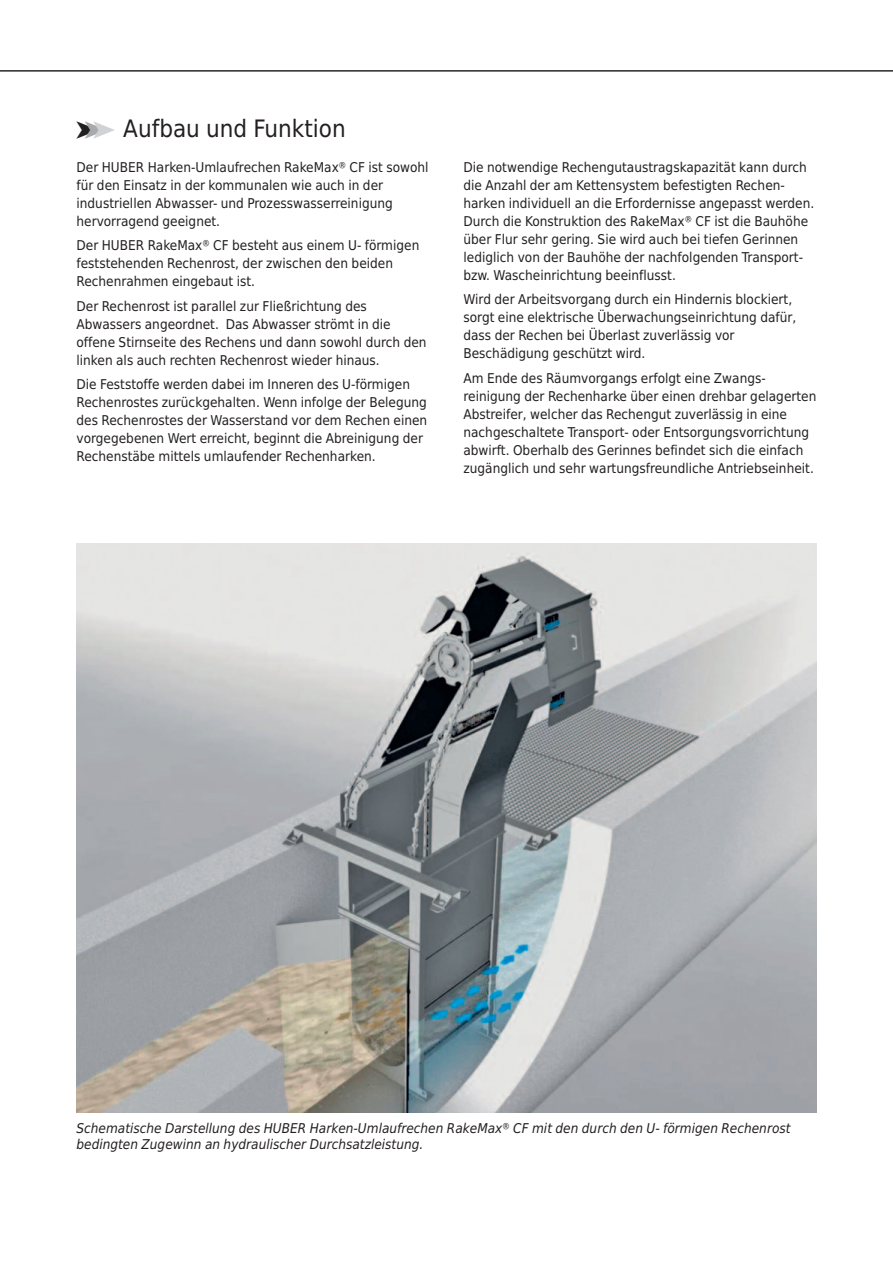
<style>
.page{position:relative;width:893px;height:1263px;background:#fff}
.page>*{position:absolute;margin:0;border:0;box-sizing:border-box;transform-origin:0 0}
.t1{font:24px "Huber Tec";color:#231f20}
.t2{font:13.5px/18px "Huber Tec";color:#231f20}
.t3{font:italic 13.5px/16.5px "Huber Tec";color:#231f20}
.s1{color:#a8a9ad}
.s2{color:#d1d2d4}
</style>
<div class="page">
<hr style="left:0;top:71px;width:893px;height:1px;background:#231f20">
<img style="left:77px;top:543px;width:739px;height:569px">
<h1 class="t1" style="left:77px;top:115px;width:271px">➤<span class="s1">➤</span><span class="s2">➤</span> Aufbau und Funktion</h1>
<p class="t2" style="left:77px;top:158px;width:354px">Der HUBER Harken-Umlaufrechen RakeMax® CF ist sowohl für den Einsatz in der kommunalen wie auch in der industriellen Abwasser- und Prozesswasserreinigung hervorragend geeignet.</p>
<p class="t2" style="left:77px;top:237px;width:344px">Der HUBER RakeMax® CF besteht aus einem U- förmigen feststehenden Rechenrost, der zwischen den beiden<br>Rechenrahmen eingebaut ist.</p>
<p class="t2" style="left:77px;top:297px;width:352px">Der Rechenrost ist parallel zur Fließrichtung des Abwassers angeordnet. Das Abwasser strömt in die offene Stirnseite des Rechens und dann sowohl durch den linken als auch rechten Rechenrost wieder hinaus.</p>
<p class="t2" style="left:77px;top:375px;width:352px">Die Feststoffe werden dabei im Inneren des U-förmigen Rechenrostes zurückgehalten. Wenn infolge der Belegung des Rechenrostes der Wasserstand vor dem Rechen einen vorgegebenen Wert erreicht, beginnt die Abreinigung der Rechenstäbe mittels umlaufender Rechenharken.</p>
<p class="t2" style="left:463px;top:158px;width:352px">Die notwendige Rechengutaustragskapazität kann durch die Anzahl der am Kettensystem befestigten Rechen&shy;harken individuell an die Erfordernisse angepasst werden.<br>Durch die Konstruktion des RakeMax® CF ist die Bauhöhe über Flur sehr gering. Sie wird auch bei tiefen Gerinnen lediglich von der Bauhöhe der nachfolgenden Transport&shy;bzw. Wascheinrichtung beeinflusst.</p>
<p class="t2" style="left:463px;top:291px;width:334px">Wird der Arbeitsvorgang durch ein Hindernis blockiert, sorgt eine elektrische Überwachungseinrichtung dafür, dass der Rechen bei Überlast zuverlässig vor Beschädigung geschützt wird.</p>
<p class="t2" style="left:463px;top:369px;width:354px">Am Ende des Räumvorgangs erfolgt eine Zwangs&shy;reinigung der Rechenharke über einen drehbar gelagerten Abstreifer, welcher das Rechengut zuverlässig in eine nachgeschaltete Transport- oder Entsorgungsvorrichtung abwirft. Oberhalb des Gerinnes befindet sich die einfach zugänglich und sehr wartungsfreundliche Antriebseinheit.</p>
<p class="t3" style="left:77px;top:1120px;width:715px">Schematische Darstellung des HUBER Harken-Umlaufrechen RakeMax® CF mit den durch den U- förmigen Rechenrost bedingten Zugewinn an hydraulischer Durchsatzleistung.</p>
</div>
